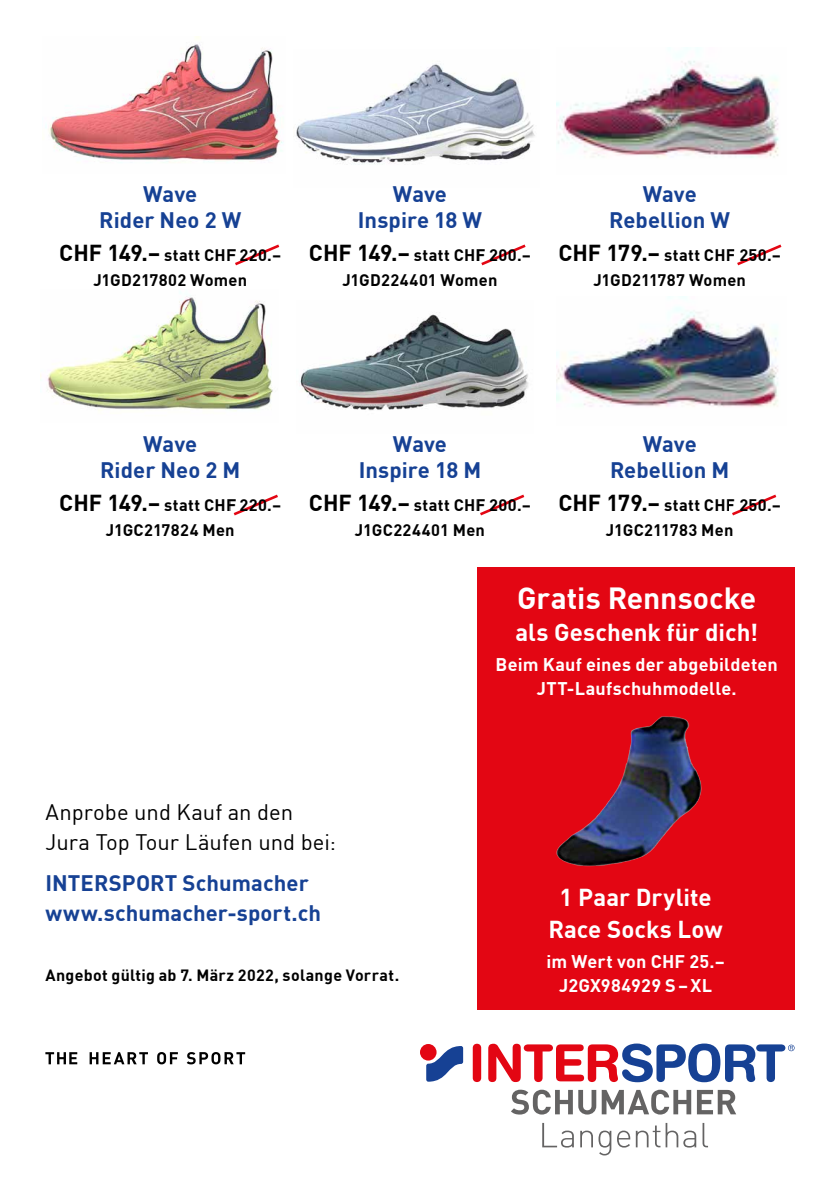
<style>
.page{position:relative;width:840px;height:1191px;background:#fff}
.page>*{position:absolute;margin:0;border:0;box-sizing:border-box;transform-origin:0 0}
.t1{font:700 30px "FFDIN Profor IIC";color:#fff}
.t2{font:700 24px/32px "FFDIN Profor IIC";color:#fff;text-align:center}
.t3{font:700 22px/26px "FFDIN Profor IIC";letter-spacing:.005em;color:#164194;text-align:center}
.t4{font:22px/30px "FFDIN Profor IIC";color:#000}
.t5{font:700 18px/24px "FFDIN Profor IIC";letter-spacing:.015em;color:#fff;text-align:center}
.t6{font:700 16.4px/25.2px "FFDIN Profor IIC";letter-spacing:.02em;color:#000;text-align:center}
.t7{font:700 16px "FFDIN Profor IIC";letter-spacing:.02em;color:#000}
.s1{font-size:22.6px}
</style>
<div class="page">
<div style="left:476px;top:567px;width:318px;height:442px;background:#e30613"></div>
<svg style="left:45px;top:1052px;width:32px;height:12px"></svg>
<svg style="left:89px;top:1052px;width:59px;height:12px"></svg>
<svg style="left:157px;top:1052px;width:21px;height:12px"></svg>
<svg style="left:187px;top:1052px;width:58px;height:12px"></svg>
<img style="left:299px;top:314px;width:230px;height:97px">
<img style="left:556px;top:296px;width:222px;height:111px">
<svg style="left:480px;top:494px;width:45px;height:22px"></svg>
<img style="left:47px;top:292px;width:226px;height:119px">
<svg style="left:233px;top:494px;width:45px;height:22px"></svg>
<svg style="left:732px;top:494px;width:45px;height:22px"></svg>
<img style="left:296px;top:64px;width:239px;height:101px">
<img style="left:556px;top:47px;width:223px;height:111px">
<svg style="left:481px;top:244px;width:45px;height:22px"></svg>
<img style="left:45px;top:36px;width:238px;height:127px">
<svg style="left:235px;top:244px;width:45px;height:22px"></svg>
<svg style="left:737px;top:244px;width:45px;height:22px"></svg>
<div style="left:472px;top:1043px;width:9px;height:39px;background:#e30613;border-radius:4px"></div>
<svg style="left:488px;top:1043px;width:306px;height:39px"></svg>
<div style="left:420px;top:1044px;width:16px;height:16px;background:#e30613;border-radius:50%"></div>
<svg style="left:426px;top:1046px;width:37px;height:35px"></svg>
<svg style="left:511px;top:1089px;width:61px;height:25px"></svg>
<svg style="left:578px;top:1089px;width:112px;height:25px"></svg>
<svg style="left:696px;top:1090px;width:39px;height:24px"></svg>
<svg style="left:542px;top:1123px;width:31px;height:24px"></svg>
<svg style="left:580px;top:1130px;width:12px;height:17px"></svg>
<svg style="left:598px;top:1123px;width:97px;height:32px"></svg>
<svg style="left:702px;top:1123px;width:5px;height:24px"></svg>
<img style="left:556px;top:716px;width:146px;height:151px">
<h3 class="t3" style="left:99px;top:180px;width:143px">Wave<br>Rider Neo 2 W</h3>
<p class="t6" style="left:59px;top:241px;width:223px"><span class="s1">CHF 149.–</span> statt CHF 220.–<br>J1GD217802 Women</p>
<h3 class="t3" style="left:357px;top:180px;width:126px">Wave<br>Inspire 18 W</h3>
<p class="t6" style="left:309px;top:241px;width:223px"><span class="s1">CHF 149.–</span> statt CHF 200.–<br>J1GD224401 Women</p>
<h3 class="t3" style="left:609px;top:180px;width:122px">Wave<br>Rebellion W</h3>
<p class="t6" style="left:558px;top:241px;width:224px"><span class="s1">CHF 179.–</span> statt CHF 250.–<br>J1GD211787 Women</p>
<h3 class="t3" style="left:100px;top:429px;width:142px">Wave<br>Rider Neo 2 M</h3>
<p class="t6" style="left:59px;top:491px;width:223px"><span class="s1">CHF 149.–</span> statt CHF 220.–<br>J1GC217824 Men</p>
<h3 class="t3" style="left:358px;top:429px;width:124px">Wave<br>Inspire 18 M</h3>
<p class="t6" style="left:309px;top:491px;width:223px"><span class="s1">CHF 149.–</span> statt CHF 200.–<br>J1GC224401 Men</p>
<h3 class="t3" style="left:609px;top:429px;width:121px">Wave<br>Rebellion M</h3>
<p class="t6" style="left:558px;top:491px;width:224px"><span class="s1">CHF 179.–</span> statt CHF 250.–<br>J1GC211783 Men</p>
<h1 class="t1" style="left:517px;top:575px;width:240px">Gratis Rennsocke</h1>
<h2 class="t2" style="left:515px;top:615px;width:244px">als Geschenk für dich!</h2>
<p class="t5" style="left:495px;top:651px;width:284px">Beim Kauf eines der abgebildeten<br>JTT-Laufschuhmodelle.</p>
<h3 class="t4" style="left:45px;top:795px;width:292px">Anprobe und Kauf an den<br>Jura Top Tour Läufen und bei:</h3>
<h3 class="t3" style="left:45px;top:866px;width:277px;line-height:30px;text-align:left">INTERSPORT Schumacher www.schumacher-sport.ch</h3>
<p class="t7" style="left:45px;top:963px;width:355px">Angebot gültig ab 7. März 2022, solange Vorrat.</p>
<h2 class="t2" style="left:548px;top:879px;width:176px">1 Paar Drylite<br>Race Socks Low</h2>
<p class="t5" style="left:546px;top:948px;width:180px">im Wert von CHF 25.–<br>J2GX984929 S–XL</p>
</div>
